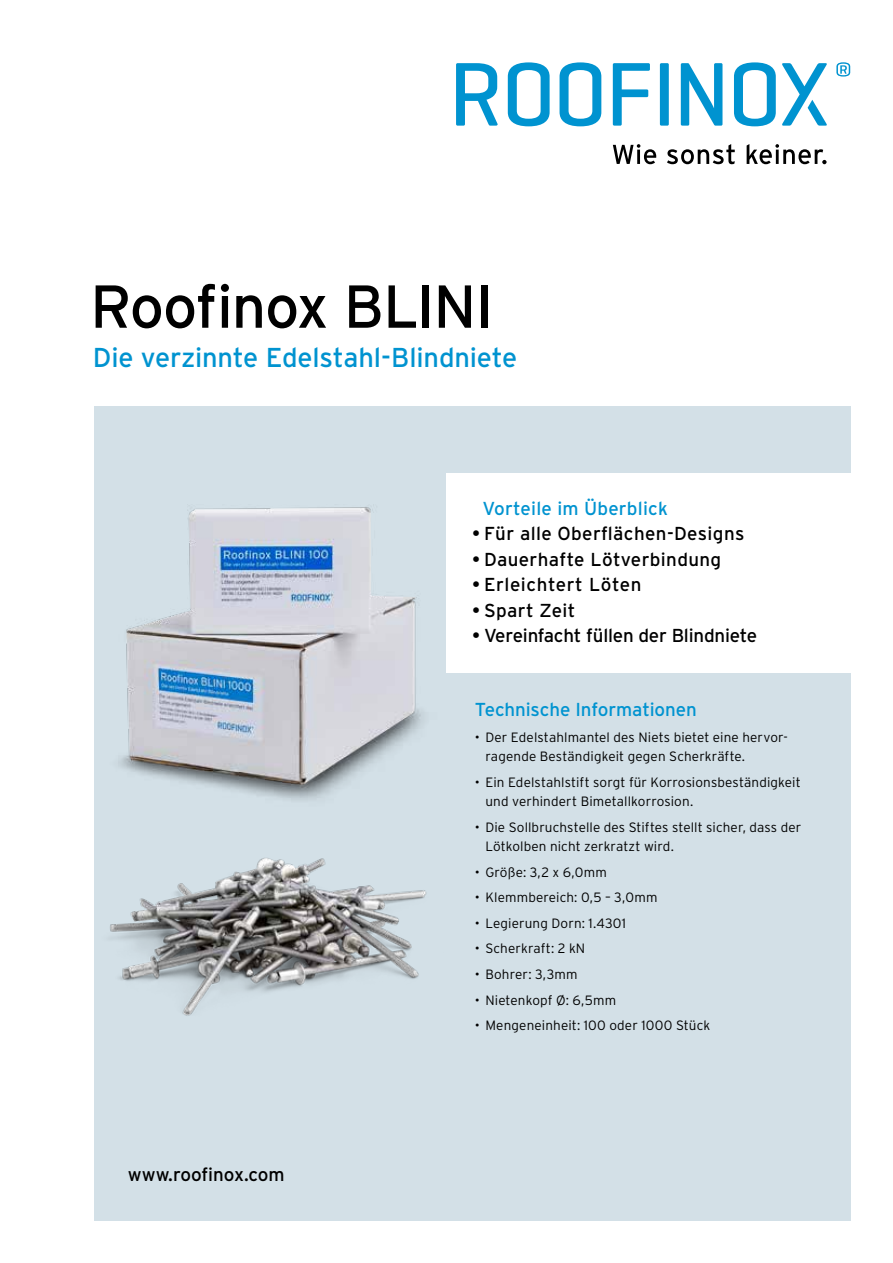
<style>
.page{position:relative;width:893px;height:1263px;background:#fff}
.page>*{position:absolute;margin:0;border:0;box-sizing:border-box;transform-origin:0 0}
.t1{font:60.45px "Interstate";letter-spacing:-.025em;color:#000}
.t2{font:27.3px "Interstate";letter-spacing:-.005em;color:#0093d0}
.t3{font:18.75px "Interstate";letter-spacing:.02em;color:#000}
.t4{font:18.75px "Interstate";color:#0093d0}
.t5{font:18.75px "Interstate";letter-spacing:-.01em;color:#000}
.t6{font:18.75px "Interstate";color:#000}
.t7{font:300 13.5px/19.5px "Interstate";letter-spacing:.01em;color:#000}
</style>
<div class="page">
<div style="left:94px;top:406px;width:756px;height:814px;background:#d3e0e7"></div>
<img style="left:118px;top:507px;width:305px;height:293px">
<img style="left:110px;top:858px;width:317px;height:158px">
<div style="left:446px;top:473px;width:447px;height:200px;background:#fff"></div>
<svg style="left:456px;top:63px;width:42px;height:63px"></svg>
<svg style="left:508px;top:62px;width:42px;height:64px"></svg>
<svg style="left:560px;top:62px;width:41px;height:64px"></svg>
<svg style="left:613px;top:63px;width:37px;height:63px"></svg>
<div style="left:660px;top:63px;width:9px;height:63px;background:#0093d0;border-radius:2px"></div>
<svg style="left:681px;top:63px;width:41px;height:63px"></svg>
<svg style="left:734px;top:62px;width:42px;height:64px"></svg>
<svg style="left:836px;top:62px;width:14px;height:15px"></svg>
<svg style="left:782px;top:63px;width:45px;height:63px"></svg>
<svg style="left:613px;top:144px;width:43px;height:20px"></svg>
<svg style="left:667px;top:144px;width:68px;height:20px"></svg>
<svg style="left:747px;top:144px;width:80px;height:20px"></svg>
<h1 class="t1" style="left:90px;top:273px;width:404px">Roofinox BLINI</h1>
<h2 class="t2" style="left:93px;top:342px;width:426px">Die verzinnte Edelstahl-Blindniete</h2>
<h3 class="t4" style="left:482px;top:498px;width:187px">Vorteile im Überblick</h3>
<h3 class="t3" style="left:472px;top:523px;width:274px">• Für alle Oberflächen-Designs</h3>
<h3 class="t3" style="left:472px;top:549px;width:251px">• Dauerhafte Lötverbindung</h3>
<h3 class="t3" style="left:472px;top:574px;width:171px">• Erleichtert Löten</h3>
<h3 class="t3" style="left:472px;top:600px;width:105px">• Spart Zeit</h3>
<h3 class="t5" style="left:472px;top:625px;width:287px">• Vereinfacht füllen der Blindniete</h3>
<h3 class="t6" style="left:128px;top:1164px;width:158px">www.roofinox.com</h3>
<h3 class="t4" style="left:475px;top:699px;width:223px">Technische Informationen</h3>
<p class="t7" style="left:485px;top:727px;width:304px;text-indent:-11px">• Der Edelstahlmantel des Niets bietet eine hervor&shy;ragende Beständigkeit gegen Scherkräfte.</p>
<p class="t7" style="left:485px;top:772px;width:317px;text-indent:-11px">• Ein Edelstahlstift sorgt für Korrosionsbeständigkeit und verhindert Bimetallkorrosion.</p>
<p class="t7" style="left:485px;top:817px;width:318px;text-indent:-11px">• Die Sollbruchstelle des Stiftes stellt sicher, dass der<br>Lötkolben nicht zerkratzt wird.</p>
<p class="t7" style="left:475px;top:862px;width:134px">• Größe: 3,2 x 6,0mm</p>
<p class="t7" style="left:475px;top:888px;width:184px">• Klemmbereich: 0,5 – 3,0mm</p>
<p class="t7" style="left:475px;top:913px;width:153px">• Legierung Dorn: 1.4301</p>
<p class="t7" style="left:475px;top:939px;width:112px">• Scherkraft: 2 kN</p>
<p class="t7" style="left:475px;top:964px;width:104px">• Bohrer: 3,3mm</p>
<p class="t7" style="left:475px;top:990px;width:143px">• Nietenkopf Ø: 6,5mm</p>
<p class="t7" style="left:475px;top:1015px;width:237px">• Mengeneinheit: 100 oder 1000 Stück</p>
</div>
